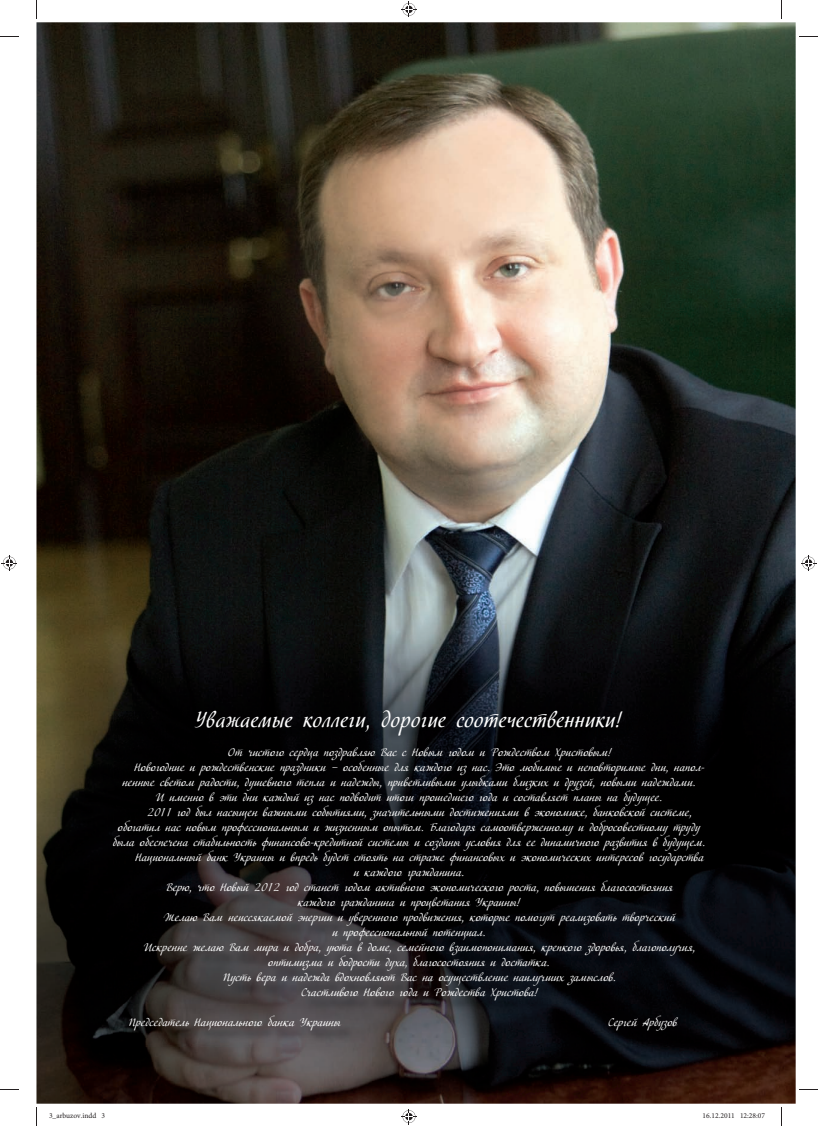
<style>
.page{position:relative;width:818px;height:1126px;background:#fff}
.page>*{position:absolute;margin:0;border:0;box-sizing:border-box;transform-origin:0 0}
.t1{font:21.75px "Hortensia";color:#fff}
.t2{font:11.25px "Adventure C";color:#fff}
.t3{font:7.5px "Minion Pro";color:#231f20}
</style>
<div class="page">
<img style="left:36px;top:22px;width:759px;height:1081px">
<img style="left:114px;top:712px;width:605px;height:334px">
<svg style="left:0;top:36px;width:19px;height:1px"></svg>
<svg style="left:799px;top:36px;width:18px;height:1px"></svg>
<svg style="left:0;top:1089px;width:19px;height:1px"></svg>
<svg style="left:799px;top:1089px;width:18px;height:1px"></svg>
<svg style="left:36px;top:0;width:1px;height:19px"></svg>
<svg style="left:36px;top:1107px;width:1px;height:18px"></svg>
<svg style="left:401px;top:2px;width:15px;height:15px"></svg>
<svg style="left:401px;top:1109px;width:15px;height:14px"></svg>
<svg style="left:2px;top:555px;width:15px;height:15px"></svg>
<svg style="left:801px;top:555px;width:14px;height:15px"></svg>
<h1 class="t1" style="left:195px;top:706px;width:428px">Уважаемые коллеги, дорогие соотечественники!</h1>
<p class="t2" style="left:227px;top:745px;width:385px">От чистого сердца поздравляю Вас с Новым годом и Рождеством Христовым!</p>
<p class="t2" style="left:134px;top:760px;width:571px">Новогодние и рождественские праздники – особенные для каждого из нас. Это любимые и неповторимые дни, напол-</p>
<p class="t2" style="left:122px;top:775px;width:574px">ненные светом радости, душевного тепла и надежды, приветливыми улыбками близких и друзей, новыми надеждами.</p>
<p class="t2" style="left:156px;top:790px;width:507px">И именно в эти дни каждый из нас подводит итоги прошедшего года и составляет планы на будущее.</p>
<p class="t2" style="left:147px;top:805px;width:546px">2011 год был насыщен важными событиями, значительными достижениями в экономике, банковской системе,</p>
<p class="t2" style="left:118px;top:820px;width:583px">обогатил нас новым профессиональным и жизненным опытом. Благодаря самоотверженному и добросовестному труду</p>
<p class="t2" style="left:113px;top:835px;width:593px">была обеспечена стабильность финансово-кредитной системы и созданы условия для ее динамичного развития в будущем.</p>
<p class="t2" style="left:135px;top:850px;width:569px">Национальный банк Украины и впредь будет стоять на страже финансовых и экономических интересов государства</p>
<p class="t2" style="left:353px;top:865px;width:112px">и каждого гражданина.</p>
<p class="t2" style="left:166px;top:880px;width:508px">Верю, что Новый 2012 год станет годом активного экономического роста, повышения благосостояния</p>
<p class="t2" style="left:297px;top:895px;width:224px">каждого гражданина и процветания Украины!</p>
<p class="t2" style="left:164px;top:910px;width:512px">Желаю Вам неиссякаемой энергии и уверенного продвижения, которые помогут реализовать творческий</p>
<p class="t2" style="left:332px;top:925px;width:154px">и профессиональный потенциал.</p>
<p class="t2" style="left:144px;top:940px;width:552px">Искренне желаю Вам мира и добра, уюта в доме, семейного взаимопонимания, крепкого здоровья, благополучия,</p>
<p class="t2" style="left:268px;top:955px;width:283px">оптимизма и бодрости духа, благосостояния и достатка.</p>
<p class="t2" style="left:223px;top:970px;width:394px">Пусть вера и надежда вдохновляют Вас на осуществление наилучших замыслов.</p>
<p class="t2" style="left:301px;top:985px;width:238px">Счастливого Нового года и Рождества Христова!</p>
<p class="t2" style="left:129px;top:1015px;width:213px">Председатель Национального банка Украины</p>
<p class="t2" style="left:608px;top:1015px;width:70px">Сергей Арбузов</p>
<p class="t3" style="left:49px;top:1111px;width:58px">3_arbuzov.indd 3</p>
<p class="t3" style="left:702px;top:1111px;width:64px">16.12.2011 12:28:07</p>
</div>
